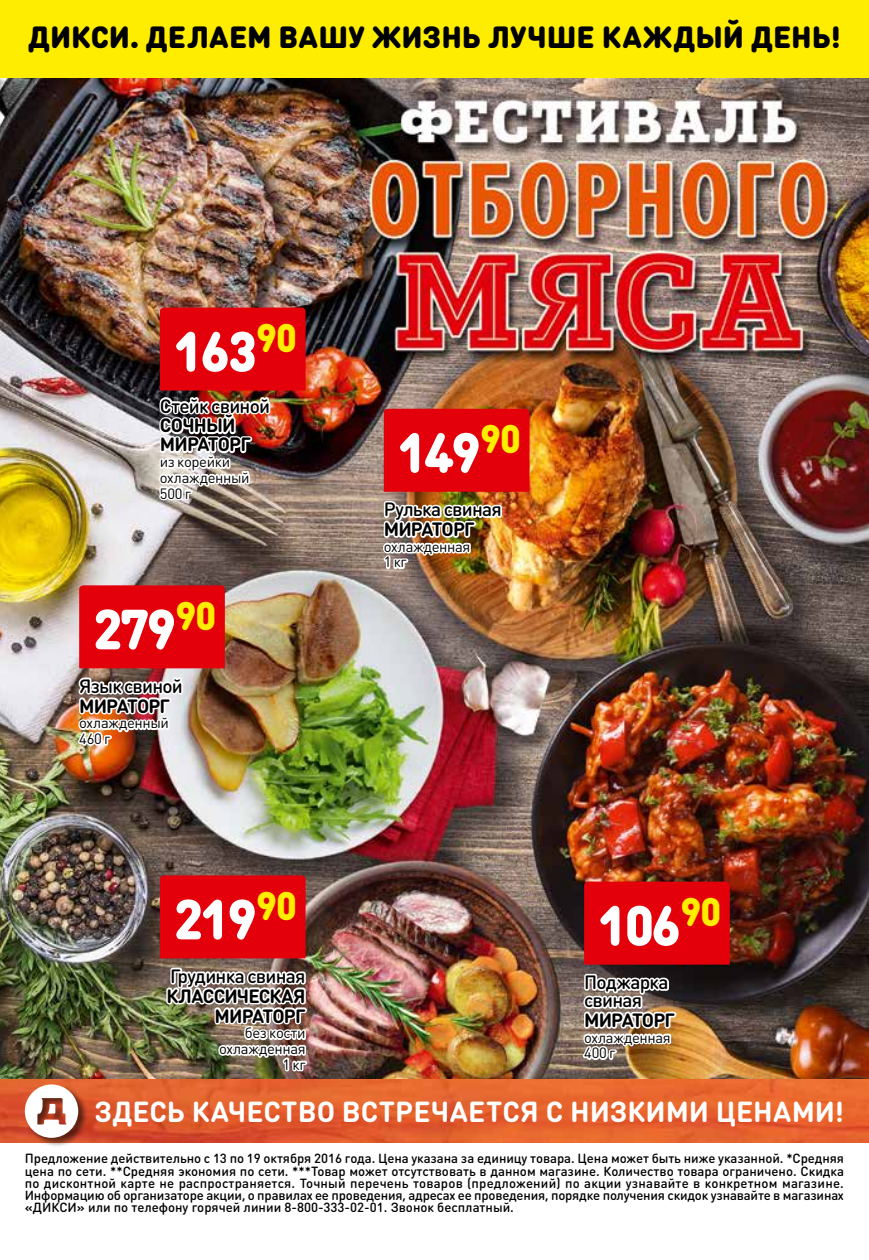
<style>
.page{position:relative;width:869px;height:1260px;background:#fff}
.page>*{position:absolute;margin:0;border:0;box-sizing:border-box;transform-origin:0 0}
.t1{font:900 55.65px "DIN Round Pro";letter-spacing:-.05em;color:#fff;scale:.95 1}
.t2{font:900 39.38px "DIN Round Pro";color:#ffed00;scale:.95 1}
.t3{font:900 30.28px "DIN Round Pro";letter-spacing:.005em;color:#000}
.t4{font:700 28.7px "DIN Round Pro";letter-spacing:.005em;color:#fff}
.t5{font:500 19.07px/18px "DIN Round Pro";letter-spacing:-.04em;color:#000}
.t6{font:700 19.07px/19.9px "DIN Round Pro";letter-spacing:-.045em;color:#000;text-align:right}
.t7{font:14.7px/15.8px "DIN Round Pro";letter-spacing:-.025em;color:#000}
.t8{font:500 13.12px/12.2px "DIN Round Pro";color:#000;text-align:justify}
</style>
<div class="page">
<img style="left:0;top:78px;width:868px;height:1001px">
<div style="left:79px;top:585px;width:146px;height:83px;background:#e3000b"></div>
<div style="left:383px;top:409px;width:146px;height:83px;background:#e3000b"></div>
<div style="left:584px;top:882px;width:145px;height:83px;background:#e3000b"></div>
<div style="left:160px;top:875px;width:145px;height:83px;background:#e3000b"></div>
<img style="left:75px;top:674px;width:111px;height:74px">
<img style="left:164px;top:965px;width:146px;height:109px">
<img style="left:579px;top:971px;width:99px;height:91px">
<img style="left:380px;top:499px;width:123px;height:73px">
<img style="left:156px;top:308px;width:149px;height:196px">
<img style="left:0;top:1079px;width:868px;height:64px">
<div style="left:24px;top:1084px;width:65px;height:64px;background:#000;opacity:.57"></div>
<svg style="left:25px;top:1084px;width:53px;height:54px"></svg>
<div style="left:0;top:0;width:868px;height:78px;background:#ffed00"></div>
<h3 class="t3" style="left:28px;top:14px;width:814px">ДИКСИ. ДЕЛАЕМ ВАШУ ЖИЗНЬ ЛУЧШЕ КАЖДЫЙ ДЕНЬ!</h3>
<h1 class="t1" style="left:174px;top:309px;width:131px">163<sup>90</sup></h1>
<h3 class="t5" style="left:160px;top:396px;width:112px">Стейк свиной</h3>
<h3 class="t6" style="left:160px;top:415px;width:92px;line-height:19.1px;text-align:left">СОЧНЫЙ<br>МИРАТОРГ</h3>
<p class="t7" style="left:160px;top:453px;width:91px">из корейки охлажденный<br>500 г</p>
<h1 class="t1" style="left:93px;top:587px;width:131px">279<sup>90</sup></h1>
<h3 class="t5" style="left:79px;top:676px;width:105px">Язык свиной</h3>
<h3 class="t6" style="left:79px;top:695px;width:92px">МИРАТОРГ</h3>
<p class="t7" style="left:79px;top:715px;width:91px">охлажденный<br>460 г</p>
<h1 class="t1" style="left:397px;top:410px;width:131px">149<sup>90</sup></h1>
<h3 class="t5" style="left:383px;top:500px;width:119px">Рулька свиная</h3>
<h3 class="t6" style="left:383px;top:519px;width:92px">МИРАТОРГ</h3>
<p class="t7" style="left:383px;top:538px;width:88px">охлажденная<br>1 кг</p>
<h1 class="t1" style="left:174px;top:877px;width:131px">219<sup>90</sup></h1>
<h2 class="t2" style="left:680px;top:882px;width:44px">90</h2>
<h1 class="t1" style="left:597px;top:883px;width:89px">106</h1>
<h3 class="t5" style="left:170px;top:966px;width:137px">Грудинка свиная</h3>
<h3 class="t6" style="left:166px;top:985px;width:141px">КЛАССИЧЕСКАЯ<br>МИРАТОРГ</h3>
<p class="t7" style="left:219px;top:1025px;width:88px;text-align:right">без кости охлажденная<br>1 кг</p>
<h3 class="t5" style="left:584px;top:972px;width:86px">Поджарка свиная</h3>
<h3 class="t6" style="left:584px;top:1009px;width:92px">МИРАТОРГ</h3>
<p class="t7" style="left:584px;top:1029px;width:88px">охлажденная<br>400 г</p>
<h3 class="t4" style="left:94px;top:1092px;width:750px">ЗДЕСЬ КАЧЕСТВО ВСТРЕЧАЕТСЯ С НИЗКИМИ ЦЕНАМИ!</h3>
<p class="t8" style="left:25px;top:1152px;width:820px">Предложение действительно с 13 по 19 октября 2016 года. Цена указана за единицу товара. Цена может быть ниже указанной. *Средняя цена по сети. **Средняя экономия по сети. ***Товар может отсутствовать в данном магазине. Количество товара ограничено. Скидка по дисконтной карте не распространяется. Точный перечень товаров (предложений) по акции узнавайте в конкретном магазине.<br>Информацию об организаторе акции, о правилах ее проведения, адресах ее проведения, порядке получения скидок узнавайте в магазинах «ДИКСИ» или по телефону горячей линии 8-800-333-02-01. Звонок бесплатный.</p>
</div>
